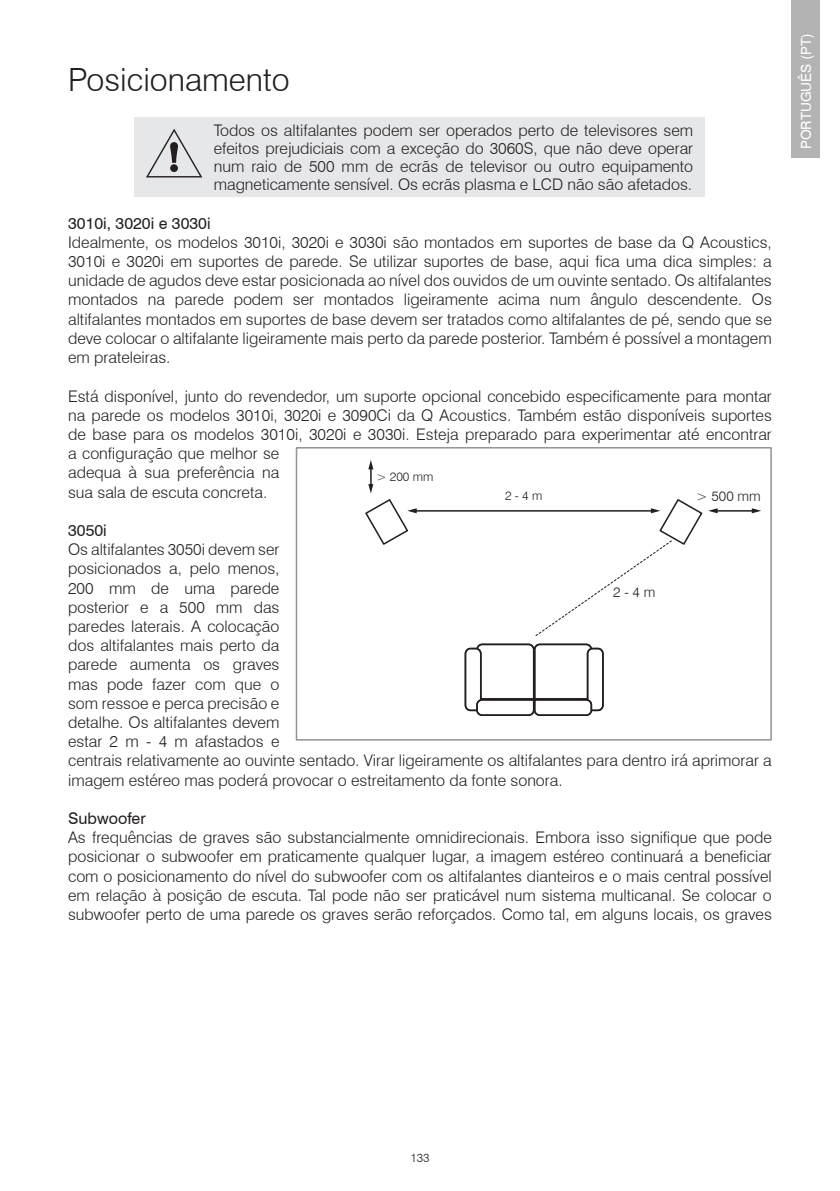
<style>
.page{position:relative;width:840px;height:1191px;background:#fff}
.page>*{position:absolute;margin:0;border:0;box-sizing:border-box;transform-origin:0 0}
.t1{font:300 32px "Swiss 721 BT";color:#231f20}
.t2{font:300 16px/19.2px "Swiss 721 BT";color:#231f20;text-align:justify}
.t3{font:16px "Swiss 721 BT";color:#231f20}
.t4{font:14px "Swiss 721 BT";color:#fff}
.t5{font:300 14px "Swiss 721 BT";color:#231f20}
.t6{font:300 12.2px "Swiss 721 BT";color:#231f20}
.t7{font:300 12px "Swiss 721 BT";color:#231f20}
</style>
<div class="page">
<div style="left:135px;top:117px;width:569px;height:79px;background:#e6e7e9"></div>
<svg style="left:146px;top:129px;width:56px;height:48px"></svg>
<div style="left:791px;top:0;width:28px;height:157px;background:#b3b3b3"></div>
<div style="left:464px;top:647px;width:17px;height:64px;border:2px solid #231f20;border-radius:5px"></div>
<div style="left:464px;top:648px;width:17px;height:63px;border:2px solid #231f20;border-radius:5px"></div>
<div style="left:586px;top:647px;width:17px;height:64px;border:2px solid #231f20;border-radius:5px"></div>
<div style="left:586px;top:648px;width:17px;height:63px;border:2px solid #231f20;border-radius:5px"></div>
<svg style="left:475px;top:643px;width:117px;height:73px"></svg>
<hr style="left:715px;top:510px;width:38px;height:1px;background:#231f20">
<svg style="left:751px;top:508px;width:9px;height:5px"></svg>
<div style="left:295px;top:447px;width:476px;height:293px;border:2px solid #939598"></div>
<svg style="left:365px;top:460px;width:352px;height:176px"></svg>
<p class="t1" style="left:68px;top:60px;width:223px">Posicionamento</p>
<p class="t2" style="left:213px;top:121px;width:480px;line-height:18px">Todos os altifalantes podem ser operados perto de televisores sem efeitos prejudiciais com a exceção do 3060S, que não deve operar num raio de 500 mm de ecrãs de televisor ou outro equipamento magneticamente sensível. Os ecrãs plasma e LCD não são afetados.</p>
<p class="t3" style="left:68px;top:212px;width:144px">3010i, 3020i e 3030i</p>
<p class="t2" style="left:68px;top:232px;width:704px">Idealmente, os modelos 3010i, 3020i e 3030i são montados em suportes de base da Q Acoustics, 3010i e 3020i em suportes de parede. Se utilizar suportes de base, aqui fica uma dica simples: a unidade de agudos deve estar posicionada ao nível dos ouvidos de um ouvinte sentado. Os altifalantes montados na parede podem ser montados ligeiramente acima num ângulo descendente. Os altifalantes montados em suportes de base devem ser tratados como altifalantes de pé, sendo que se deve colocar o altifalante ligeiramente mais perto da parede posterior. Também é possível a montagem em prateleiras.</p>
<p class="t2" style="left:68px;top:386px;width:704px;text-align:left">Está disponível, junto do revendedor, um suporte opcional concebido especificamente para montar na parede os modelos 3010i, 3020i e 3090Ci da Q Acoustics. Também estão disponíveis suportes de base para os modelos 3010i, 3020i e 3030i. Esteja preparado para experimentar até encontrar a configuração que melhor se<br>adequa à sua preferência na<br>sua sala de escuta concreta.</p>
<p class="t3" style="left:68px;top:519px;width:40px">3050i</p>
<p class="t2" style="left:68px;top:540px;width:704px;text-align:left">Os altifalantes 3050i devem ser<br>posicionados a, pelo menos,<br>200 mm de uma parede<br>posterior e a 500 mm das<br>paredes laterais. A colocação<br>dos altifalantes mais perto da<br>parede aumenta os graves<br>mas pode fazer com que o<br>som ressoe e perca precisão e<br>detalhe. Os altifalantes devem<br>estar 2 m - 4 m afastados e<br>centrais relativamente ao ouvinte sentado. Virar ligeiramente os altifalantes para dentro irá aprimorar a imagem estéreo mas poderá provocar o estreitamento da fonte sonora.</p>
<p class="t3" style="left:68px;top:807px;width:79px">Subwoofer</p>
<p class="t2" style="left:68px;top:828px;width:704px">As frequências de graves são substancialmente omnidirecionais. Embora isso signifique que pode posicionar o subwoofer em praticamente qualquer lugar, a imagem estéreo continuará a beneficiar com o posicionamento do nível do subwoofer com os altifalantes dianteiros e o mais central possível em relação à posição de escuta. Tal pode não ser praticável num sistema multicanal. Se colocar o subwoofer perto de uma parede os graves serão reforçados. Como tal, em alguns locais, os graves</p>
<p class="t6" style="left:376px;top:469px;width:58px">&gt; 200 mm</p>
<p class="t5" style="left:696px;top:487px;width:66px">&gt; 500 mm</p>
<p class="t6" style="left:505px;top:488px;width:39px">2 - 4 m</p>
<p class="t5" style="left:613px;top:583px;width:44px">2 - 4 m</p>
<p class="t4" style="left:796px;top:149px;width:117px;rotate:-90deg">PORTUGUÊS (PT)</p>
<p class="t7" style="left:410px;top:1150px;width:21px">133</p>
</div>
